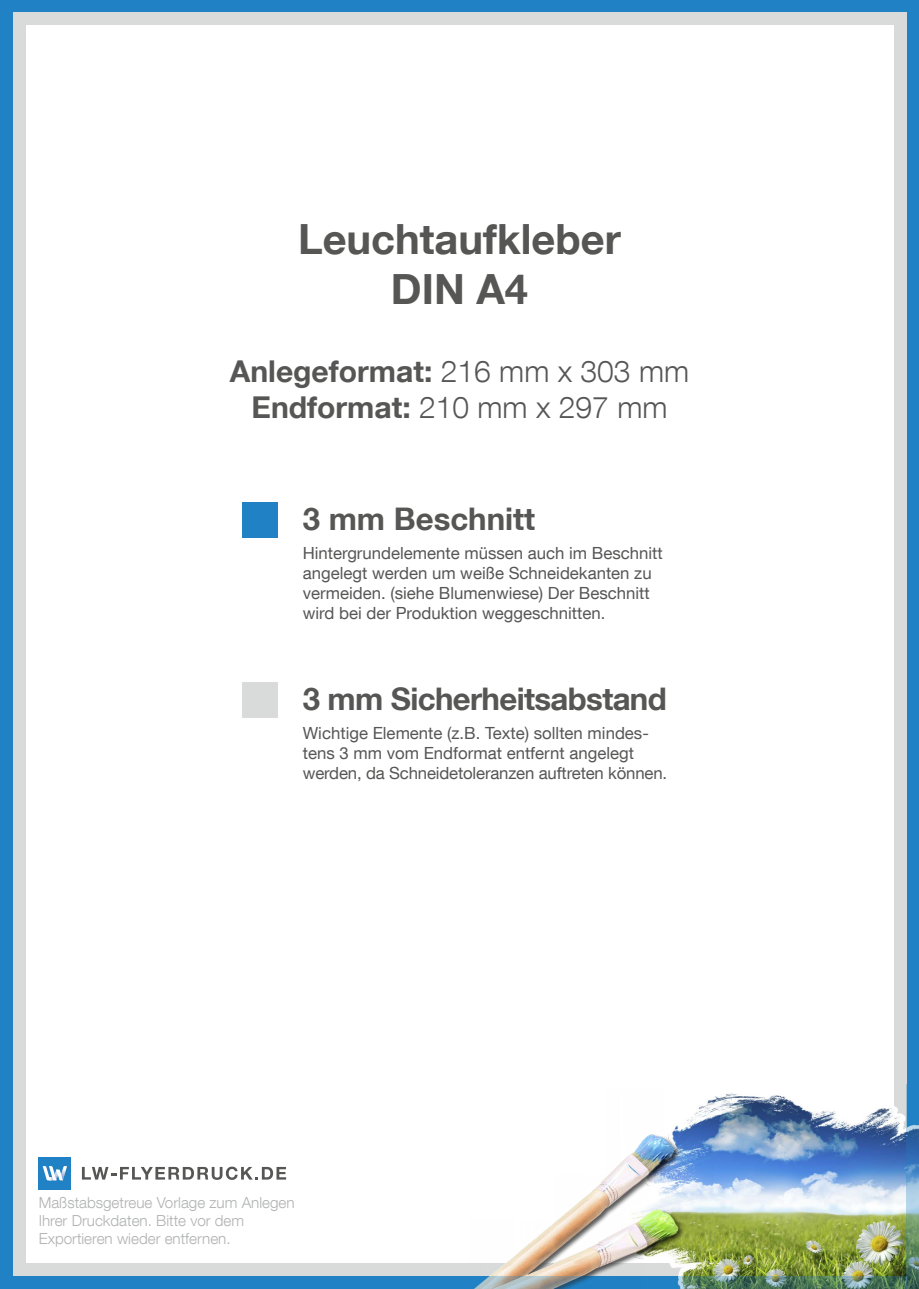
<style>
.page{position:relative;width:919px;height:1289px;background:#fff}
.page>*{position:absolute;margin:0;border:0;box-sizing:border-box;transform-origin:0 0}
.t1{font:700 41.55px "Helvetica Neue LT Com";color:#565655}
.t2{font:700 31.2px "Helvetica Neue LT Com";letter-spacing:-.02em;color:#565655}
.t3{font:700 31.2px "Helvetica Neue LT Com";color:#565655}
.t4{font:700 30px/36px "Helvetica Neue LT Com";color:#565655;text-align:center}
.t5{font:16.8px/20.1px "Helvetica Neue LT Com";color:#565655}
.t6{font:300 15.15px/18.3px "Helvetica Neue LT Com";color:#b1b2b3}
.s1{font-weight:300}
</style>
<div class="page">
<div style="left:0;top:0;width:918px;height:1288px;background:#2081c4"></div>
<div style="left:13px;top:13px;width:893px;height:1263px;background:#d9dada"></div>
<div style="left:26px;top:26px;width:867px;height:1237px;background:#fff"></div>
<img style="left:490px;top:1087px;width:416px;height:189px">
<svg style="left:906px;top:1084px;width:12px;height:204px"></svg>
<img style="left:475px;top:1276px;width:431px;height:12px">
<div style="left:242px;top:503px;width:35px;height:35px;background:#2081c4"></div>
<div style="left:242px;top:682px;width:35px;height:36px;background:#d9dada"></div>
<svg style="left:82px;top:1166px;width:204px;height:13px"></svg>
<div style="left:39px;top:1156px;width:32px;height:33px;background:#2081c4"></div>
<svg style="left:43px;top:1166px;width:24px;height:14px"></svg>
<p class="t1" style="left:298px;top:213px;width:324px">Leuchtaufkleber</p>
<p class="t1" style="left:391px;top:263px;width:139px">DIN A4</p>
<p class="t4" style="left:230px;top:352px;width:461px">Anlegeformat: <span class="s1">216 mm x 303 mm<br></span>Endformat: <span class="s1">210 mm x 297 mm</span></p>
<p class="t3" style="left:303px;top:499px;width:234px">3 mm Beschnitt</p>
<p class="t5" style="left:303px;top:542px;width:361px">Hintergrundelemente müssen auch im Beschnitt angelegt werden um weiße Schneidekanten zu vermeiden. (siehe Blumenwiese) Der Beschnitt wird bei der Produktion weggeschnitten.</p>
<p class="t2" style="left:303px;top:679px;width:365px">3 mm Sicherheitsabstand</p>
<p class="t5" style="left:303px;top:722px;width:366px">Wichtige Elemente (z.B. Texte) sollten mindes&shy;tens 3 mm vom Endformat entfernt angelegt werden, da Schneidetoleranzen auftreten können.</p>
<p class="t6" style="left:39px;top:1192px;width:257px">Maßstabsgetreue Vorlage zum Anlegen<br>Ihrer Druckdaten. Bitte vor dem</p>
<p class="t6" style="left:39px;top:1229px;width:193px">Exportieren wieder entfernen.</p>
</div>
